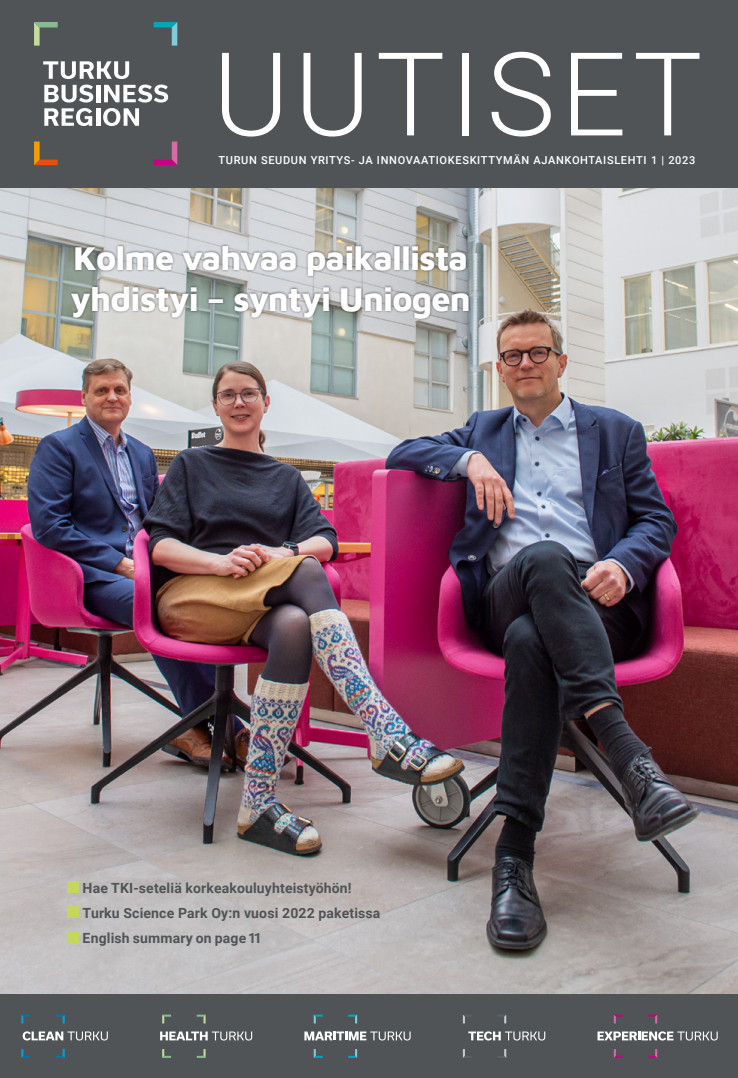
<style>
.page{position:relative;width:738px;height:1078px;background:#fff}
.page>*{position:absolute;margin:0;border:0;box-sizing:border-box;transform-origin:0 0}
.Iso_nosto{font:300 116px "Roboto";letter-spacing:.045em;color:#fff}
.nosto_2{font:800 34px "Maven Pro";letter-spacing:-.025em;color:#fff}
.Kansi_sisältö{font:700 14px "Roboto";letter-spacing:.01em;color:#505456}
.Ingressi_valkoinen{font:500 11px "Roboto";letter-spacing:.06em;color:#fff}
</style>
<div class="page">
<img style="left:0;top:187px;width:737px;height:807px">
<div style="left:67px;top:880px;width:11px;height:12px;background:#c4d65e"></div>
<div style="left:67px;top:905px;width:11px;height:12px;background:#c4d65e"></div>
<div style="left:67px;top:931px;width:11px;height:12px;background:#c4d65e"></div>
<div style="left:69px;top:243px;width:402px;height:78px;background:#000;opacity:.53"></div>
<div style="left:0;top:0;width:737px;height:187px;background:#505456"></div>
<svg style="left:34px;top:22px;width:24px;height:24px"></svg>
<svg style="left:34px;top:141px;width:24px;height:24px"></svg>
<svg style="left:153px;top:22px;width:24px;height:24px"></svg>
<svg style="left:153px;top:141px;width:24px;height:24px"></svg>
<svg style="left:43px;top:61px;width:86px;height:18px"></svg>
<svg style="left:44px;top:85px;width:49px;height:17px"></svg>
<hr style="left:96px;top:85px;width:4px;height:17px;background:#fff">
<svg style="left:104px;top:85px;width:64px;height:17px"></svg>
<svg style="left:44px;top:108px;width:48px;height:18px"></svg>
<hr style="left:96px;top:108px;width:4px;height:18px;background:#fff">
<svg style="left:103px;top:108px;width:36px;height:18px"></svg>
<div style="left:0;top:994px;width:737px;height:83px;background:#505456"></div>
<svg style="left:468px;top:1031px;width:77px;height:9px"></svg>
<svg style="left:498px;top:1049px;width:8px;height:8px"></svg>
<svg style="left:498px;top:1015px;width:8px;height:8px"></svg>
<svg style="left:462px;top:1015px;width:9px;height:8px"></svg>
<svg style="left:462px;top:1049px;width:9px;height:8px"></svg>
<svg style="left:304px;top:1031px;width:106px;height:9px"></svg>
<svg style="left:348px;top:1049px;width:9px;height:8px"></svg>
<svg style="left:348px;top:1014px;width:9px;height:9px"></svg>
<svg style="left:313px;top:1014px;width:9px;height:9px"></svg>
<svg style="left:313px;top:1049px;width:9px;height:8px"></svg>
<svg style="left:160px;top:1031px;width:92px;height:9px"></svg>
<svg style="left:196px;top:1049px;width:9px;height:8px"></svg>
<svg style="left:196px;top:1014px;width:9px;height:9px"></svg>
<svg style="left:162px;top:1014px;width:9px;height:9px"></svg>
<svg style="left:162px;top:1049px;width:9px;height:8px"></svg>
<svg style="left:648px;top:1049px;width:8px;height:8px"></svg>
<svg style="left:648px;top:1014px;width:8px;height:9px"></svg>
<svg style="left:613px;top:1014px;width:9px;height:9px"></svg>
<svg style="left:613px;top:1049px;width:9px;height:8px"></svg>
<svg style="left:597px;top:1031px;width:120px;height:9px"></svg>
<svg style="left:23px;top:1031px;width:85px;height:9px"></svg>
<svg style="left:56px;top:1049px;width:9px;height:8px"></svg>
<svg style="left:56px;top:1014px;width:9px;height:9px"></svg>
<svg style="left:21px;top:1014px;width:9px;height:9px"></svg>
<svg style="left:21px;top:1049px;width:9px;height:8px"></svg>
<p class="Iso_nosto" style="left:213px;top:13px;width:490px">UUTISET</p>
<p class="Ingressi_valkoinen" style="left:218px;top:152px;width:478px">TURUN SEUDUN YRITYS- JA INNOVAATIOKESKITTYMÄN AJANKOHTAISLEHTI 1 | 2023</p>
<p class="nosto_2" style="left:73px;top:234px;width:396px">Kolme vahvaa paikallista</p>
<p class="nosto_2" style="left:70px;top:275px;width:401px">yhdistyi – syntyi Uniogen</p>
<p class="Kansi_sisältö" style="left:83px;top:877px;width:270px">Hae TKI-seteliä korkeakouluyhteistyöhön!</p>
<p class="Kansi_sisältö" style="left:83px;top:903px;width:299px">Turku Science Park Oy:n vuosi 2022 paketissa</p>
<p class="Kansi_sisältö" style="left:83px;top:928px;width:180px">English summary on page 11</p>
</div>
